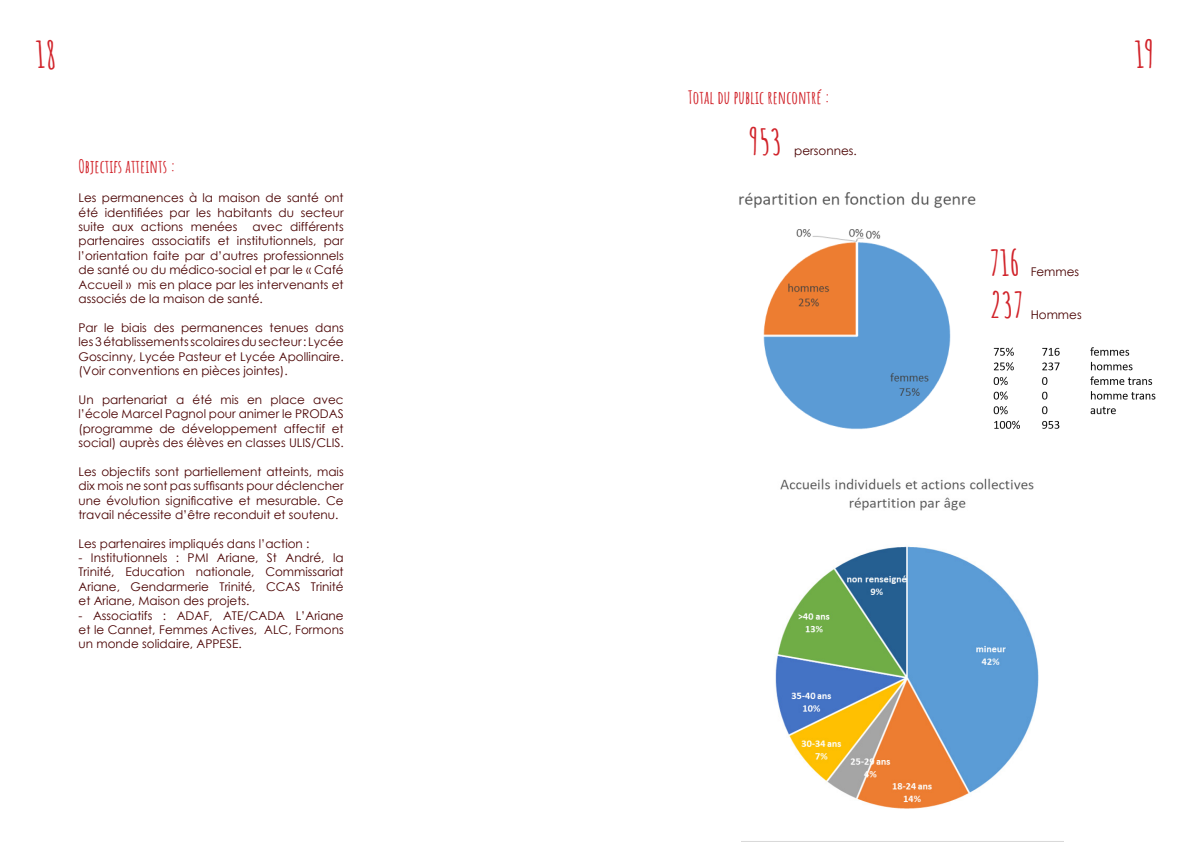
<style>
.page{position:relative;width:1191px;height:842px;background:#fff}
.page>*{position:absolute;margin:0;border:0;box-sizing:border-box;transform-origin:0 0}
.t1{font:700 36px "Amatic SC";color:#d1232a}
.Texte{font:700 35px "Amatic SC";color:#d1232a}
.SOUS-TITRES{font:700 18px "Amatic SC";color:#d1232a}
.Texte-2{font:12px/14.4px "Century Gothic";color:#490000;text-align:justify}
</style>
<div class="page">
<img style="left:741px;top:478px;width:322px;height:364px">
<img style="left:739px;top:192px;width:237px;height:237px">
<img style="left:993px;top:347px;width:163px;height:83px">
<h1 class="t1" style="left:36px;top:27px;width:22px">18</h1>
<h1 class="t1" style="left:1134px;top:27px;width:21px">19</h1>
<p class="SOUS-TITRES" style="left:79px;top:153px;width:99px">Objectifs atteints :</p>
<p class="Texte-2" style="left:79px;top:190px;width:267px">Les permanences à la maison de santé ont été identifiées par les habitants du secteur suite aux actions menées avec différents partenaires associatifs et institutionnels, par l’orientation faite par d’autres professionnels de santé ou du médico-social et par le « Café Accueil » mis en place par les intervenants et associés de la maison de santé.</p>
<p class="Texte-2" style="left:79px;top:320px;width:267px">Par le biais des permanences tenues dans les 3 établissements scolaires du secteur : Lycée Goscinny, Lycée Pasteur et Lycée Apollinaire. (Voir conventions en pièces jointes).</p>
<p class="Texte-2" style="left:79px;top:392px;width:267px">Un partenariat a été mis en place avec l’école Marcel Pagnol pour animer le PRODAS (programme de développement affectif et social) auprès des élèves en classes ULIS/CLIS.</p>
<p class="Texte-2" style="left:79px;top:464px;width:267px">Les objectifs sont partiellement atteints, mais dix mois ne sont pas suffisants pour déclencher une évolution significative et mesurable. Ce travail nécessite d’être reconduit et soutenu.</p>
<p class="Texte-2" style="left:79px;top:536px;width:232px">Les partenaires impliqués dans l’action :</p>
<p class="Texte-2" style="left:79px;top:550px;width:267px">- Institutionnels : PMI Ariane, St André, la Trinité, Education nationale, Commissariat Ariane, Gendarmerie Trinité, CCAS Trinité et Ariane, Maison des projets.</p>
<p class="Texte-2" style="left:79px;top:608px;width:267px">- Associatifs : ADAF, ATE/CADA L’Ariane et le Cannet, Femmes Actives, ALC, Formons un monde solidaire, APPESE.</p>
<p class="SOUS-TITRES" style="left:688px;top:83px;width:143px">Total du public rencontré :</p>
<p class="Texte" style="left:749px;top:115px;width:35px">953</p>
<p class="Texte-2" style="left:794px;top:143px;width:64px">personnes.</p>
<p class="Texte" style="left:989px;top:236px;width:31px">716</p>
<p class="Texte" style="left:989px;top:278px;width:36px">237</p>
<p class="Texte-2" style="left:1030px;top:264px;width:50px">Femmes</p>
<p class="Texte-2" style="left:1030px;top:307px;width:53px">Hommes</p>
</div>
